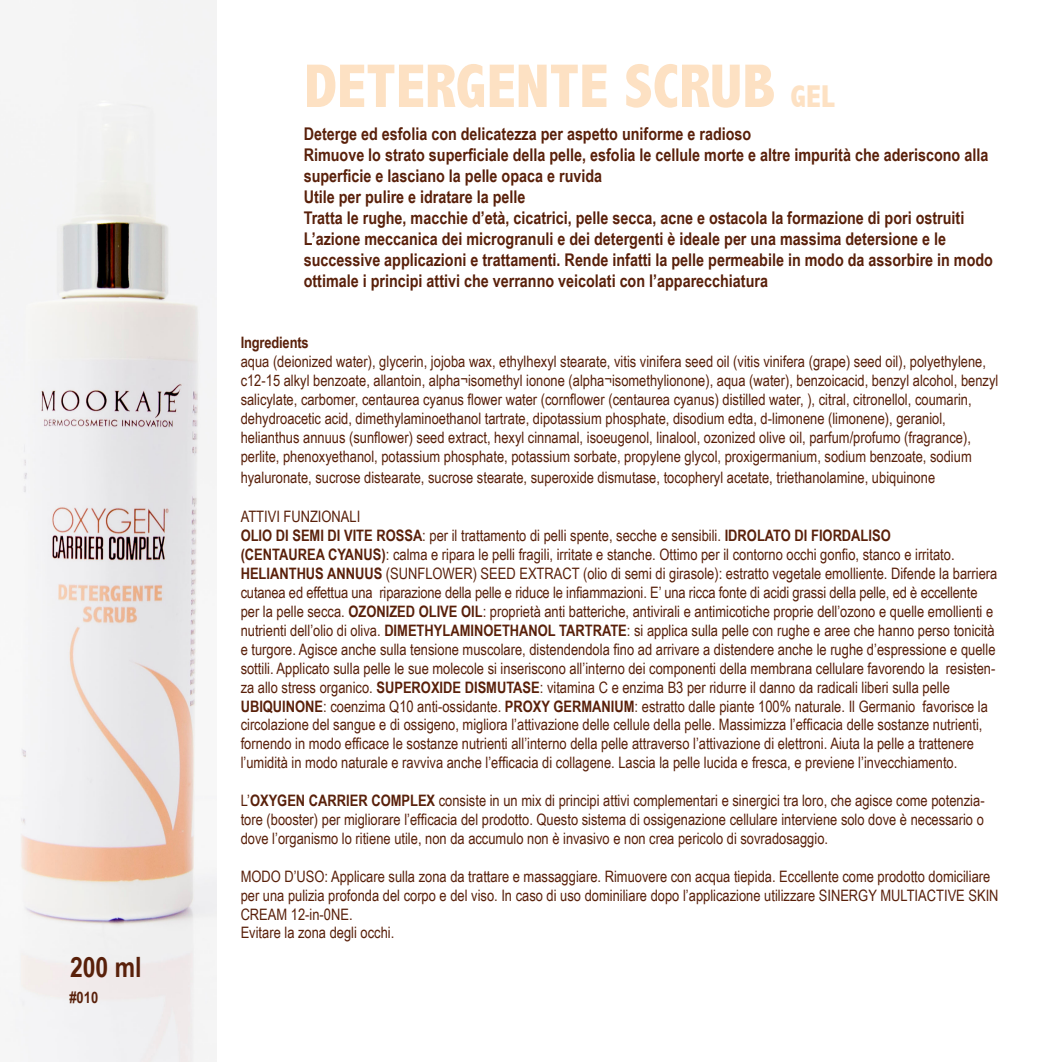
<style>
.page{position:relative;width:1062px;height:1062px;background:#fff}
.page>*{position:absolute;margin:0;border:0;box-sizing:border-box;transform-origin:0 0}
.t1{font:800 condensed 62.12px "Abadi";color:#fde1c3}
.t2{font:700 28px "Arial Narrow";color:#59200a}
.t3{font:700 17.5px/21px "Arial Narrow";color:#59200a}
.t4{font:15.75px/18.9px "Arial Narrow";color:#59200a}
.t5{font:700 15.75px "Arial Narrow";letter-spacing:-.01em;color:#59200a}
.s1{font-size:31.5px}
.s2{font-weight:700}
.s3{font-weight:400}
</style>
<div class="page">
<img style="left:0;top:0;width:216px;height:1062px">
<h2 class="t2" style="left:70px;top:946px;width:73px">200 ml</h2>
<p class="t5" style="left:69px;top:985px;width:30px">#010</p>
<h1 class="t1" style="left:304px;top:50px;width:532px">DETERGENTE SCRUB <span class="s1">GEL</span></h1>
<p class="t3" style="left:304px;top:123px;width:691px">Deterge ed esfolia con delicatezza per aspetto uniforme e radioso<br>Rimuove lo strato superficiale della pelle, esfolia le cellule morte e altre impurità che aderiscono alla superficie e lasciano la pelle opaca e ruvida<br>Utile per pulire e idratare la pelle<br>Tratta le rughe, macchie d’età, cicatrici, pelle secca, acne e ostacola la formazione di pori ostruiti L’azione meccanica dei microgranuli e dei detergenti è ideale per una massima detersione e le successive applicazioni e trattamenti. Rende infatti la pelle permeabile in modo da assorbire in modo ottimale i principi attivi che verranno veicolati con l’apparecchiatura</p>
<p class="t5" style="left:241px;top:330px;width:70px">Ingredients</p>
<p class="t4" style="left:241px;top:351px;width:759px">aqua (deionized water), glycerin, jojoba wax, ethylhexyl stearate, vitis vinifera seed oil (vitis vinifera (grape) seed oil), polyethylene, c12-15 alkyl benzoate, allantoin, alpha¬isomethyl ionone (alpha¬isomethylionone), aqua (water), benzoicacid, benzyl alcohol, benzyl salicylate, carbomer, centaurea cyanus flower water (cornflower (centaurea cyanus) distilled water, ), citral, citronellol, coumarin, dehydroacetic acid, dimethylaminoethanol tartrate, dipotassium phosphate, disodium edta, d-limonene (limonene), geraniol, helianthus annuus (sunflower) seed extract, hexyl cinnamal, isoeugenol, linalool, ozonized olive oil, parfum/profumo (fragrance), perlite, phenoxyethanol, potassium phosphate, potassium sorbate, propylene glycol, proxigermanium, sodium benzoate, sodium</p>
<p class="t4" style="left:241px;top:467px;width:696px">hyaluronate, sucrose distearate, sucrose stearate, superoxide dismutase, tocopheryl acetate, triethanolamine, ubiquinone</p>
<p class="t4" style="left:241px;top:507px;width:758px">ATTIVI FUNZIONALI<br><span class="s2">OLIO DI SEMI DI VITE ROSSA</span>: per il trattamento di pelli spente, secche e sensibili. <span class="s2">IDROLATO DI FIORDALISO<br>(CENTAUREA CYANUS)</span>: calma e ripara le pelli fragili, irritate e stanche. Ottimo per il contorno occhi gonfio, stanco e irritato.<br><span class="s2">HELIANTHUS ANNUUS</span> (SUNFLOWER) SEED EXTRACT (olio di semi di girasole): estratto vegetale emolliente. Difende la barriera cutanea ed effettua una riparazione della pelle e riduce le infiammazioni. E’ una ricca fonte di acidi grassi della pelle, ed è eccellente per la pelle secca. <span class="s2">OZONIZED OLIVE OIL</span>: proprietà anti batteriche, antivirali e antimicotiche proprie dell’ozono e quelle emollienti e nutrienti dell’olio di oliva. <span class="s2">DIMETHYLAMINOETHANOL TARTRATE</span>: si applica sulla pelle con rughe e aree che hanno perso tonicità e turgore. Agisce anche sulla tensione muscolare, distendendola fino ad arrivare a distendere anche le rughe d’espressione e quelle sottili. Applicato sulla pelle le sue molecole si inseriscono all’interno dei componenti della membrana cellulare favorendo la resisten&shy;za allo stress organico. <span class="s2">SUPEROXIDE DISMUTASE</span>: vitamina C e enzima B3 per ridurre il danno da radicali liberi sulla pelle <span class="s2">UBIQUINONE</span>: coenzima Q10 anti-ossidante. <span class="s2">Proxy</span></p>
<p class="t4" style="left:241px;top:696px;width:749px;text-indent:394px">: estratto dalle piante 100% naturale. Il Germanio favorisce la circolazione del sangue e di ossigeno, migliora l’attivazione delle cellule della pelle. Massimizza l’efficacia delle sostanze nutrienti, fornendo in modo efficace le sostanze nutrienti all’interno della pelle attraverso l’attivazione di elettroni. Aiuta la pelle a trattenere l’umidità in modo naturale e ravviva anche l’efficacia di collagene. Lascia la pelle lucida e fresca, e previene l’invecchiamento.</p>
<p class="t5" style="left:241px;top:788px;width:30px"><span class="s3">L’</span>Oxygen</p>
<p class="t5" style="left:309px;top:788px;width:19px">Carrier</p>
<p class="t5" style="left:371px;top:788px;width:20px">Complex</p>
<p class="t5" style="left:553px;top:694px;width:20px">Germanium</p>
<p class="t4" style="left:241px;top:790px;width:745px;text-align:justify;text-indent:198px">consiste in un mix di principi attivi complementari e sinergici tra loro, che agisce come potenzia&shy;tore (booster) per migliorare l’efficacia del prodotto. Questo sistema di ossigenazione cellulare interviene solo dove è necessario o dove l’organismo lo ritiene utile, non da accumulo non è invasivo e non crea pericolo di sovradosaggio.</p>
<p class="t4" style="left:241px;top:866px;width:759px">MODO D’USO: Applicare sulla zona da trattare e massaggiare. Rimuovere con acqua tiepida. Eccellente come prodotto domiciliare per una pulizia profonda del corpo e del viso. In caso di uso dominiliare dopo l’applicazione utilizzare SINERGY MULTIACTIVE SKIN CREAM 12-in-0NE.<br>Evitare la zona degli occhi.</p>
</div>
